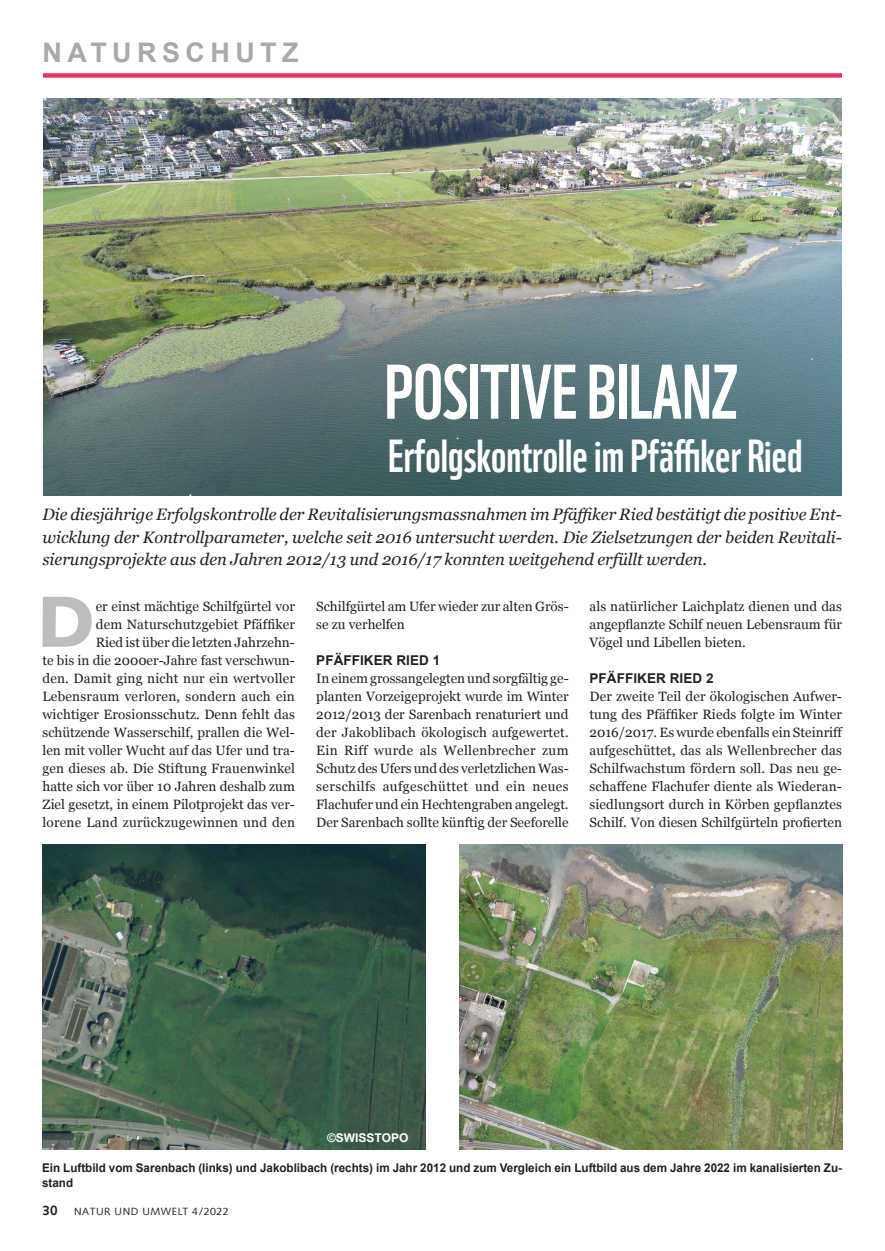
<style>
.page{position:relative;width:885px;height:1251px;background:#fff}
.page>*{position:absolute;margin:0;border:0;box-sizing:border-box;transform-origin:0 0}
.Artikel_-_Titel_Bild{font:75px "WWF";letter-spacing:-.005em;color:#fff}
.Artikel_-_GS_Initial{font:900 72.15px "Syntax Com";color:#bcbdc0}
.Artikel_-_Titel_Bild-2{font:45px "WWF";color:#fff}
.Rubriktitel{font:700 27px "Arial";letter-spacing:.2em;color:#a8a9ad}
.Artikel_-_Lead{font:italic 16.5px/22.5px "Georgia";color:#231f20;text-align:justify}
.Artikel_-_GS{font:13.5px/18px "Georgia";color:#231f20;text-align:justify}
.Artikel_-_GS_Initial-2{font:13.5px/18px "Georgia";color:#231f20;text-align:right}
.Artikel_-_GS-2{font:700 13.5px "Arial";letter-spacing:.005em;color:#231f20}
.Artikel_-_Untertitel{font:700 13.5px "Arial";letter-spacing:.005em;color:#231f20}
.Bildunterschrift{font:700 12px/15px "Arial";color:#231f20}
.Bild-Autor_in{font:700 12px "Arial";color:#fff}
.t1{font:10.5px "Syntax Com";letter-spacing:.05em;color:#231f20}
.s1{font-weight:700;font-size:13.5px}
</style>
<div class="page">
<div style="left:43px;top:73px;width:798px;height:5px;background:#e83364"></div>
<img style="left:44px;top:99px;width:797px;height:396px">
<img style="left:459px;top:844px;width:382px;height:305px">
<img style="left:42px;top:844px;width:383px;height:305px">
<p class="Rubriktitel" style="left:43px;top:35px;width:257px">NATURSCHUTZ</p>
<p class="Artikel_-_Titel_Bild" style="left:384px;top:333px;width:354px">POSITIVE BILANZ</p>
<p class="Artikel_-_Titel_Bild-2" style="left:388px;top:420px;width:416px">Erfolgskontrolle im Pfäffiker Ried</p>
<p class="Artikel_-_Lead" style="left:43px;top:502px;width:800px">Die diesjährige Erfolgskontrolle der Revitalisierungsmassnahmen im Pfäffiker Ried bestätigt die positive Ent&shy;wicklung der Kontrollparameter, welche seit 2016 untersucht werden. Die Zielsetzungen der beiden Revitali&shy;sierungsprojekte aus den Jahren 2012/13 und 2016/17 konnten weitgehend erfüllt werden.</p>
<p class="Artikel_-_GS_Initial" style="left:37px;top:578px;width:60px">D</p>
<p class="Artikel_-_GS_Initial-2" style="left:43px;top:597px;width:254px">er einst mächtige Schilfgürtel vor<br>dem Naturschutzgebiet Pfäffiker<br>Ried ist über die letzten Jahrzehn-<br>te bis in die 2000er-Jahre fast verschwun&shy;den. Damit ging nicht nur ein wertvoller Lebensraum verloren, sondern auch ein wichtiger Erosionsschutz. Denn fehlt das schützende Wasserschilf, prallen die Wel&shy;len mit voller Wucht auf das Ufer und tra&shy;gen dieses ab. Die Stiftung Frauenwinkel hatte sich vor über 10 Jahren deshalb zum Ziel gesetzt, in einem Pilotprojekt das ver&shy;lorene Land zurückzugewinnen und den</p>
<p class="Artikel_-_GS_Initial-2" style="left:316px;top:597px;width:254px;text-align:left">Schilfgürtel am Ufer wieder zur alten Grös&shy;se zu verhelfen</p>
<p class="Artikel_-_GS-2" style="left:316px;top:651px;width:126px">PFÄFFIKER RIED 1</p>
<p class="Artikel_-_GS" style="left:316px;top:669px;width:254px">In einem grossangelegten und sorgfältig ge&shy;planten Vorzeigeprojekt wurde im Winter 2012/2013 der Sarenbach renaturiert und der Jakoblibach ökologisch aufgewertet.<br>Ein Riff wurde als Wellenbrecher zum Schutz des Ufers und des verletzlichen Was&shy;serschilfs aufgeschüttet und ein neues Flachufer und ein Hechtengraben angelegt.<br>Der Sarenbach sollte künftig der Seeforelle</p>
<p class="Artikel_-_GS" style="left:589px;top:597px;width:254px">als natürlicher Laichplatz dienen und das angepflanzte Schilf neuen Lebensraum für Vögel und Libellen bieten.</p>
<p class="Artikel_-_Untertitel" style="left:589px;top:669px;width:126px">PFÄFFIKER RIED 2</p>
<p class="Artikel_-_GS" style="left:589px;top:687px;width:254px">Der zweite Teil der ökologischen Aufwer&shy;tung des Pfäffiker Rieds folgte im Winter 2016/2017. Es wurde ebenfalls ein Steinriff aufgeschüttet, das als Wellenbrecher das Schilfwachstum fördern soll. Das neu ge&shy;schaffene Flachufer diente als Wiederan&shy;siedlungsort durch in Körben gepflanztes Schilf. Von diesen Schilfgürteln profierten</p>
<p class="Bild-Autor_in" style="left:327px;top:1129px;width:83px">©SWISSTOPO</p>
<p class="Bildunterschrift" style="left:42px;top:1160px;width:801px">Ein Luftbild vom Sarenbach (links) und Jakoblibach (rechts) im Jahr 2012 und zum Vergleich ein Luftbild aus dem Jahre 2022 im kanalisierten Zu&shy;stand</p>
<p class="t1" style="left:43px;top:1205px;width:188px"><span class="s1">30</span> NATUR UND UMWELT 4/2022</p>
</div>
